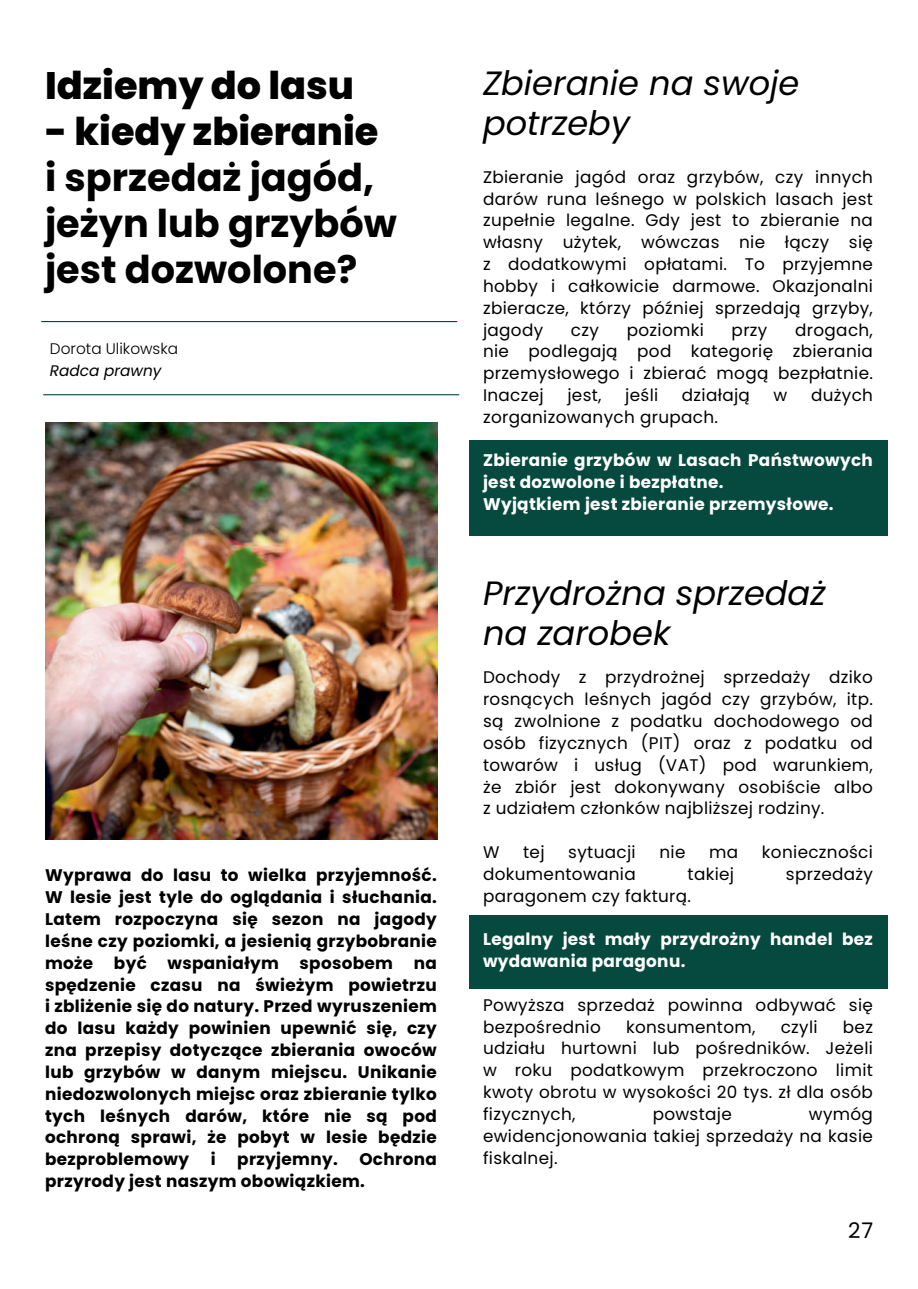
<style>
.page{position:relative;width:918px;height:1289px;background:#fff}
.page>*{position:absolute;margin:0;border:0;box-sizing:border-box;transform-origin:0 0}
.t1{font:700 38.25px/45.9px "Poppins";color:#000}
.t2{font:800 38.25px "Poppins";color:#000}
.t3{font:italic 33.6px/40.2px "Poppins";color:#000}
.t4{font:21.45px "Poppins";color:#000}
.t5{font:16.8px/21.8px "Poppins";letter-spacing:.02em;color:#000;text-align:justify}
.t6{font:700 16.8px/21.8px "Poppins";letter-spacing:.02em;color:#000;text-align:justify}
.t7{font:700 16.8px/21.8px "Poppins";letter-spacing:.02em;color:#fff}
.t8{font:300 15.3px "Poppins";color:#000}
.t9{font:italic 15.3px "Poppins";color:#000}
</style>
<div class="page">
<hr style="left:43px;top:394px;width:416px;height:1px;background:#064a3f">
<hr style="left:41px;top:321px;width:416px;height:1px;background:#064a3f">
<img style="left:45px;top:423px;width:393px;height:416px">
<div style="left:469px;top:440px;width:418px;height:95px;background:#064a3f"></div>
<div style="left:469px;top:915px;width:418px;height:73px;background:#064a3f"></div>
<h1 class="t2" style="left:45px;top:64px;width:311px">Idziemy do lasu</h1>
<h1 class="t2" style="left:45px;top:109px;width:335px">- kiedy zbieranie</h1>
<h1 class="t1" style="left:45px;top:155px;width:353px">i sprzedaż jagód, jeżyn lub grzybów jest dozwolone?</h1>
<p class="t8" style="left:50px;top:339px;width:130px">Dorota Ulikowska</p>
<p class="t9" style="left:50px;top:361px;width:113px">Radca prawny</p>
<p class="t6" style="left:45px;top:864px;width:393px">Wyprawa do lasu to wielka przyjemność.<br>W lesie jest tyle do oglądania i słuchania.<br>Latem rozpoczyna się sezon na jagody leśne czy poziomki, a jesienią grzybobranie może być wspaniałym sposobem na spędzenie czasu na świeżym powietrzu i zbliżenie się do natury. Przed wyruszeniem do lasu każdy powinien upewnić się, czy zna przepisy dotyczące zbierania owoców lub grzybów w danym miejscu. Unikanie niedozwolonych miejsc oraz zbieranie tylko tych leśnych darów, które nie są pod ochroną sprawi, że pobyt w lesie będzie bezproblemowy</p>
<p class="t6" style="left:211px;top:1148px;width:6px">i</p>
<p class="t6" style="left:237px;top:1148px;width:102px">przyjemny.</p>
<p class="t6" style="left:45px;top:1148px;width:393px;text-indent:314px">Ochrona przyrody jest naszym obowiązkiem.</p>
<h2 class="t3" style="left:483px;top:63px;width:318px">Zbieranie na swoje potrzeby</h2>
<p class="t5" style="left:483px;top:166px;width:391px">Zbieranie jagód oraz grzybów, czy innych darów runa leśnego w polskich lasach jest zupełnie legalne. Gdy jest to zbieranie na własny użytek, wówczas nie łączy się z dodatkowymi opłatami. To przyjemne hobby i całkowicie darmowe. Okazjonalni zbieracze, którzy później sprzedają grzyby, jagody</p>
<p class="t5" style="left:571px;top:319px;width:30px">czy</p>
<p class="t5" style="left:627px;top:319px;width:79px">poziomki</p>
<p class="t5" style="left:732px;top:319px;width:37px">przy</p>
<p class="t5" style="left:483px;top:319px;width:391px;text-indent:312px">drogach, nie podlegają pod kategorię zbierania przemysłowego i zbierać mogą bezpłatnie.<br>Inaczej</p>
<p class="t5" style="left:567px;top:384px;width:36px">jest,</p>
<p class="t5" style="left:625px;top:384px;width:35px">jeśli</p>
<p class="t5" style="left:682px;top:384px;width:70px">działają</p>
<p class="t5" style="left:774px;top:384px;width:15px">w</p>
<p class="t5" style="left:811px;top:384px;width:63px">dużych</p>
<p class="t5" style="left:483px;top:406px;width:237px">zorganizowanych grupach.</p>
<p class="t7" style="left:483px;top:449px;width:391px">Zbieranie grzybów w Lasach Państwowych jest dozwolone i bezpłatne.<br>Wyjątkiem jest zbieranie przemysłowe.</p>
<h2 class="t3" style="left:483px;top:573px;width:344px">Przydrożna sprzedaż na zarobek</h2>
<p class="t5" style="left:483px;top:666px;width:391px">Dochody z przydrożnej sprzedaży dziko rosnących leśnych jagód czy grzybów, itp. są zwolnione z podatku dochodowego od osób fizycznych (PIT) oraz z podatku od towarów i usług (VAT) pod warunkiem, że zbiór jest dokonywany osobiście albo z udziałem członków najbliższej rodziny.</p>
<p class="t5" style="left:483px;top:841px;width:18px">W</p>
<p class="t5" style="left:523px;top:841px;width:23px">tej</p>
<p class="t5" style="left:568px;top:841px;width:69px">sytuacji</p>
<p class="t5" style="left:659px;top:841px;width:28px">nie</p>
<p class="t5" style="left:709px;top:841px;width:31px">ma</p>
<p class="t5" style="left:762px;top:841px;width:112px">konieczności</p>
<p class="t5" style="left:483px;top:863px;width:154px">dokumentowania</p>
<p class="t5" style="left:688px;top:863px;width:48px">takiej</p>
<p class="t5" style="left:786px;top:863px;width:89px">sprzedaży</p>
<p class="t5" style="left:483px;top:884px;width:210px">paragonem czy fakturą.</p>
<p class="t7" style="left:483px;top:928px;width:391px">Legalny jest mały przydrożny handel bez wydawania paragonu.</p>
<p class="t5" style="left:483px;top:993px;width:391px">Powyższa sprzedaż powinna odbywać się bezpośrednio</p>
<p class="t5" style="left:626px;top:1015px;width:131px">konsumentom,</p>
<p class="t5" style="left:781px;top:1015px;width:38px">czyli</p>
<p class="t5" style="left:483px;top:1015px;width:391px;text-indent:360px">bez udziału hurtowni lub pośredników. Jeżeli w roku podatkowym przekroczono limit kwoty obrotu w wysokości 20 tys. zł dla osób fizycznych,</p>
<p class="t5" style="left:483px;top:1102px;width:391px;text-indent:326px">wymóg ewidencjonowania takiej sprzedaży na kasie fiskalnej.</p>
<p class="t5" style="left:653px;top:1102px;width:81px">powstaje</p>
<p class="t4" style="left:848px;top:1217px;width:27px">27</p>
</div>
